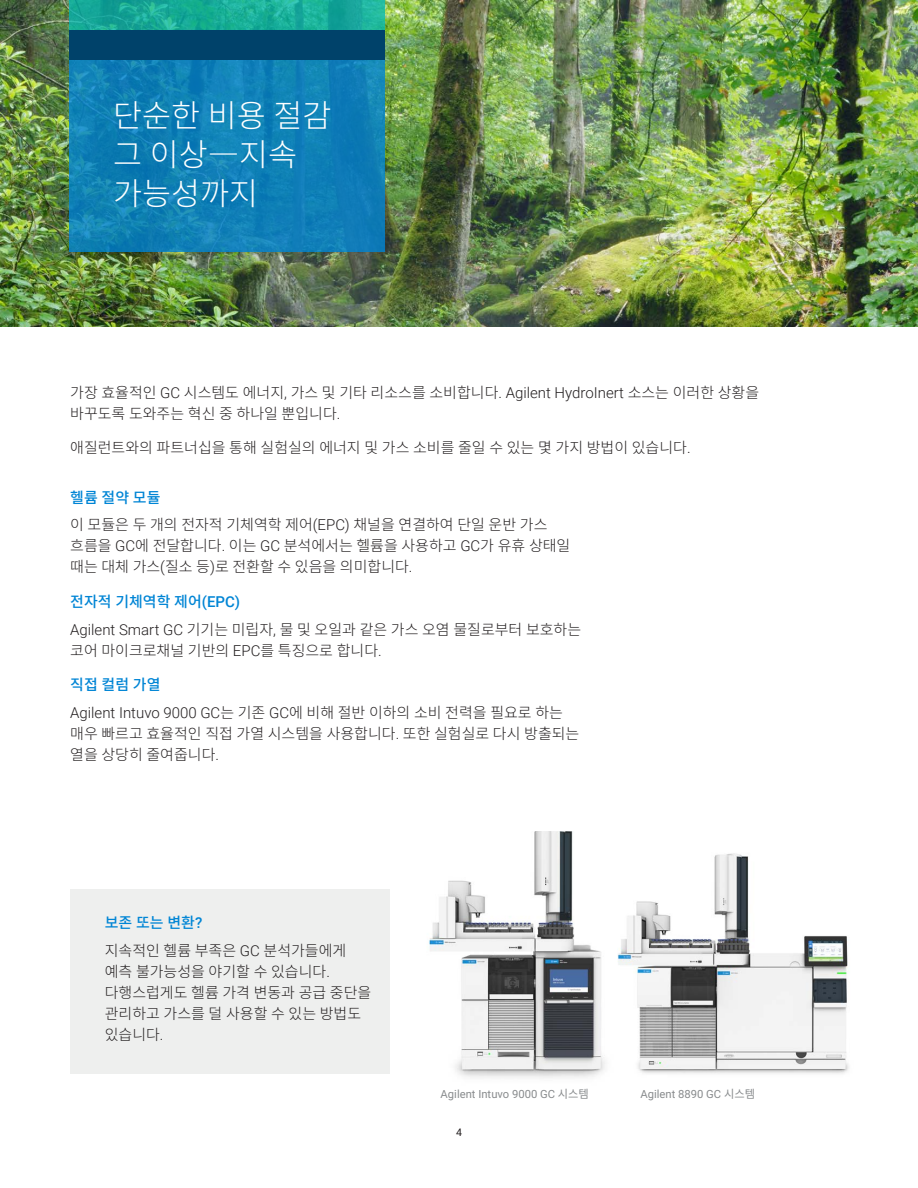
<style>
.page{position:relative;width:918px;height:1188px;background:#fff}
.page>*{position:absolute;margin:0;border:0;box-sizing:border-box;transform-origin:0 0}
.t1{font:300 31.5px/39px "Noto Sans CJ Kkr";color:#fff}
.t2{font:300 15px/21px "Noto Sans CJ Kkr";color:#231f20}
.t3{font:300 15px "Roboto";color:#231f20}
.t4{font:500 15px "Noto Sans CJ Kkr";color:#0085d5}
.t5{font:11.25px "Roboto";color:#888b8d}
.t6{font:10.5px "Roboto";color:#231f20}
.s1{font-family:"Roboto"}
.s2{font-weight:500;color:#0085d5}
.s3{font-family:"Roboto";font-weight:500;color:#0085d5}
.s4{font-family:"Noto Sans CJ Kkr"}
</style>
<div class="page">
<img style="left:0;top:0;width:918px;height:326px">
<img style="left:619px;top:853px;width:230px;height:221px">
<img style="left:429px;top:831px;width:190px;height:247px">
<svg style="left:69px;top:60px;width:315px;height:192px;background:#0f80b6"></svg>
<svg style="left:69px;top:0;width:315px;height:30px;background:#18ab98"></svg>
<div style="left:69px;top:30px;width:315px;height:30px;background:#00426a"></div>
<div style="left:70px;top:889px;width:320px;height:185px;background:#eeefee"></div>
<h1 class="t1" style="left:113px;top:96px;width:220px">단순한 비용 절감 그 이상―지속 가능성까지</h1>
<p class="t2" style="left:70px;top:382px;width:690px">가장 효율적인 <span class="s1">GC</span> 시스템도 에너지<span class="s1">,</span> 가스 및 기타 리소스를 소비합니다<span class="s1">. Agilent HydroInert</span> 소스는 이러한 상황을 바꾸도록 도와주는 혁신 중 하나일 뿐입니다<span class="s1">.</span></p>
<p class="t2" style="left:70px;top:438px;width:622px">애질런트와의 파트너십을 통해 실험실의 에너지 및 가스 소비를 줄일 수 있는 몇 가지 방법이 있습니다<span class="s1">.</span></p>
<p class="t2" style="left:70px;top:484px;width:479px;line-height:27.8px"><span class="s2">헬륨 절약 모듈<br></span>이 모듈은 두 개의 전자적 기체역학 제어<span class="s1">(EPC)</span> 채널을 연결하여 단일 운반 가스</p>
<p class="t2" style="left:70px;top:536px;width:502px">흐름을 <span class="s1">GC</span>에 전달합니다<span class="s1">.</span> 이는 <span class="s1">GC</span> 분석에서는 헬륨을 사용하고 <span class="s1">GC</span>가 유휴 상태일 때는 대체 가스<span class="s1">(</span>질소 등<span class="s1">)</span>로 전환할 수 있음을 의미합니다<span class="s1">.</span></p>
<p class="t2" style="left:70px;top:588px;width:513px;line-height:27.8px"><span class="s2">전자적 기체역학 제어</span><span class="s3">(EPC)<br></span><span class="s1">Agilent Smart GC</span> 기기는 미립자<span class="s1">,</span> 물 및 오일과 같은 가스 오염 물질로부터 보호하는</p>
<p class="t2" style="left:70px;top:640px;width:313px">코어 마이크로채널 기반의 <span class="s1">EPC</span>를 특징으로 합니다<span class="s1">.</span></p>
<p class="t4" style="left:70px;top:676px;width:92px">직접 컬럼 가열</p>
<p class="t3" style="left:70px;top:702px;width:494px">Agilent Intuvo 9000 GC<span class="s4">는 기존</span> GC<span class="s4">에 비해 절반 이하의 소비 전력을 필요로 하는</span></p>
<p class="t2" style="left:70px;top:723px;width:511px">매우 빠르고 효율적인 직접 가열 시스템을 사용합니다<span class="s1">.</span> 또한 실험실로 다시 방출되는 열을 상당히 줄여줍니다<span class="s1">.</span></p>
<p class="t2" style="left:105px;top:909px;width:243px;line-height:27.8px"><span class="s2">보존 또는 변환</span><span class="s3">?<br></span>지속적인 헬륨 부족은 <span class="s1">GC</span> 분석가들에게</p>
<p class="t2" style="left:105px;top:961px;width:268px">예측 불가능성을 야기할 수 있습니다<span class="s1">. </span>다행스럽게도 헬륨 가격 변동과 공급 중단을 관리하고 가스를 덜 사용할 수 있는 방법도 있습니다<span class="s1">.</span></p>
<p class="t5" style="left:441px;top:1086px;width:150px">Agilent Intuvo 9000 GC <span class="s4">시스템</span></p>
<p class="t5" style="left:640px;top:1086px;width:116px">Agilent 8890 GC <span class="s4">시스템</span></p>
<p class="t6" style="left:456px;top:1125px;width:7px">4</p>
</div>
